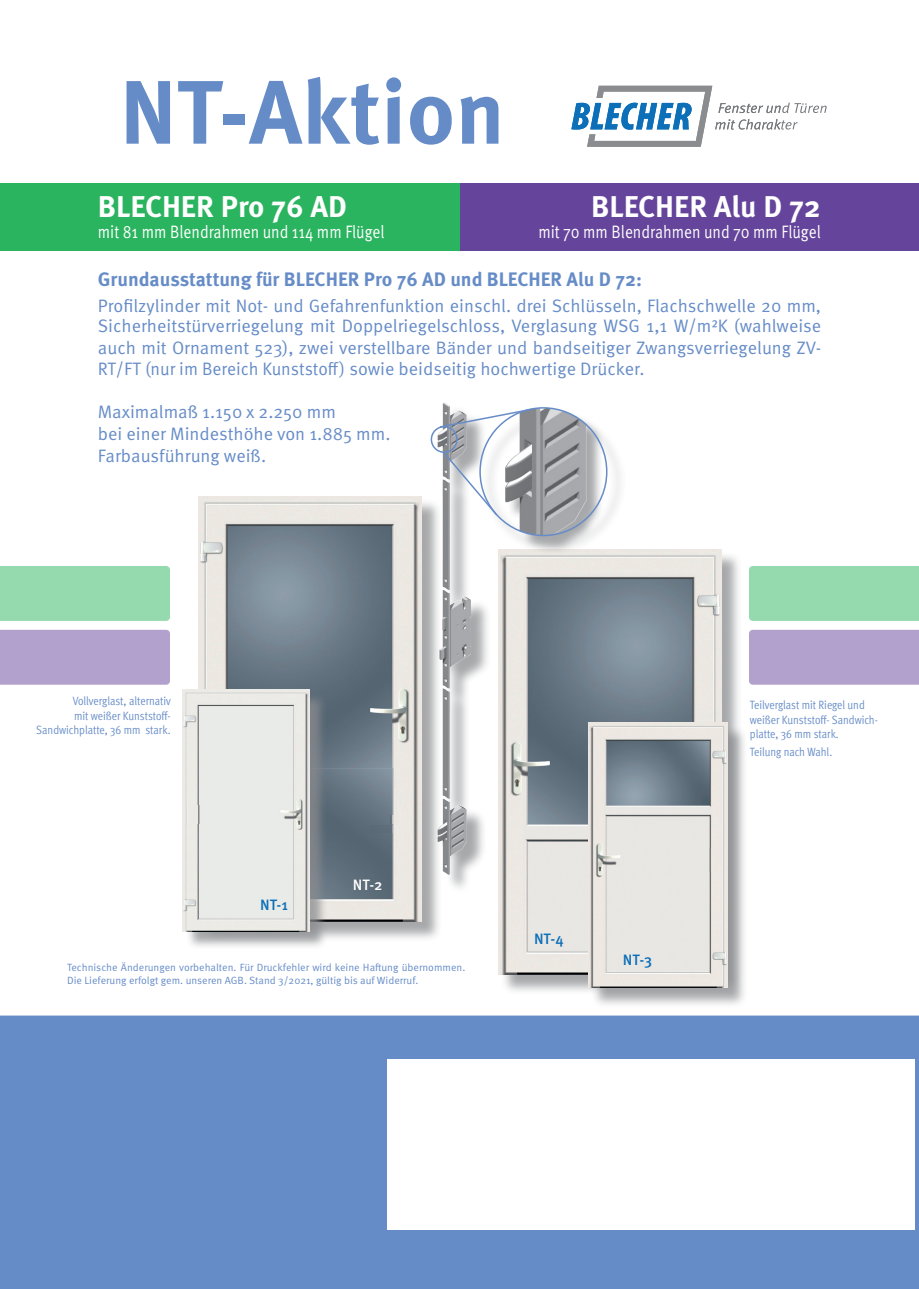
<style>
.page{position:relative;width:919px;height:1289px;background:#fff}
.page>*{position:absolute;margin:0;border:0;box-sizing:border-box;transform-origin:0 0}
.t1{font:700 90px "Meta OT";color:#668cc8}
.t2{font:700 30px "Meta OT";color:#fff}
.t3{font:700 19.5px "Meta OT";color:#668cc8}
.t4{font:18px/21.1px "Meta OT Norm";color:#668cc8;text-align:justify}
.t5{font:18px "Meta OT Norm";color:#fff;scale:.85 1}
.t6{font:500 15px "Meta OT";color:#0c6fb8}
.t7{font:500 15px "Meta OT";color:#fff}
.t8{font:12px/14.4px "Meta OT Cond Norm";letter-spacing:-.005em;color:#668cc8;text-align:right}
.t9{font:10.5px/12.6px "Meta OT Norm";color:#668cc8}
</style>
<div class="page">
<div style="left:459px;top:183px;width:459px;height:68px;background:#65449b"></div>
<div style="left:0;top:183px;width:459px;height:68px;background:#2bb45f"></div>
<div style="left:0;top:1015px;width:918px;height:273px;background:#668cc8"></div>
<div style="left:0;top:566px;width:170px;height:55px;background:#95d9af"></div>
<div style="left:749px;top:566px;width:169px;height:55px;background:#95d9af"></div>
<div style="left:0;top:629px;width:170px;height:55px;background:#b2a1cd"></div>
<div style="left:749px;top:629px;width:169px;height:55px;background:#b2a1cd"></div>
<div style="left:440px;top:405px;width:51px;height:489px;background:#8a8c8f;opacity:.75"></div>
<img style="left:435px;top:402px;width:35px;height:472px">
<div style="left:201px;top:499px;width:241px;height:442px;background:#8a8c8f;opacity:.75"></div>
<img style="left:198px;top:496px;width:223px;height:425px">
<div style="left:500px;top:551px;width:241px;height:444px;background:#8a8c8f;opacity:.75"></div>
<img style="left:498px;top:549px;width:223px;height:425px">
<div style="left:591px;top:724px;width:157px;height:284px;background:#8a8c8f;opacity:.75"></div>
<img style="left:588px;top:722px;width:139px;height:265px">
<img style="left:328px;top:769px;width:65px;height:129px">
<div style="left:185px;top:692px;width:143px;height:257px;background:#8a8c8f;opacity:.75"></div>
<img style="left:183px;top:689px;width:126px;height:242px">
<div style="left:481px;top:409px;width:144px;height:145px;background:#8a8c8f;opacity:.75"></div>
<img style="left:498px;top:408px;width:100px;height:127px">
<div style="left:430px;top:426px;width:27px;height:27px;border:2px solid #668cc8;border-radius:50%"></div>
<svg style="left:438px;top:407px;width:95px;height:22px"></svg>
<svg style="left:442px;top:451px;width:57px;height:66px"></svg>
<img style="left:369px;top:825px;width:24px;height:7px">
<svg style="left:390px;top:815px;width:3px;height:8px"></svg>
<img style="left:699px;top:848px;width:28px;height:23px">
<img style="left:183px;top:805px;width:20px;height:18px">
<svg style="left:571px;top:86px;width:255px;height:61px"></svg>
<div style="left:387px;top:1059px;width:527px;height:170px;background:#fff"></div>
<h1 class="t1" style="left:120px;top:55px;width:387px">NT-Aktion</h1>
<h2 class="t2" style="left:98px;top:187px;width:251px">BLECHER Pro 76 AD</h2>
<p class="t5" style="left:98px;top:221px;width:339px">mit 81 mm Blendrahmen und 114 mm Flügel</p>
<h2 class="t2" style="left:591px;top:187px;width:231px">BLECHER Alu D 72</h2>
<p class="t5" style="left:538px;top:221px;width:334px">mit 70 mm Blendrahmen und 70 mm Flügel</p>
<p class="t3" style="left:98px;top:266px;width:545px">Grundausstattung für BLECHER Pro 76 AD und BLECHER Alu D 72:</p>
<p class="t4" style="left:98px;top:295px;width:724px">Profilzylinder mit Not- und Gefahrenfunktion einschl. drei Schlüsseln, Flachschwelle 20 mm, Sicherheitstürverriegelung mit Doppelriegelschloss, Verglasung WSG 1,1 W/m²K (wahlweise auch mit Ornament 523), zwei verstellbare Bänder und bandseitiger Zwangsverriegelung ZV-RT/FT (nur im Bereich Kunststoff) sowie beidseitig hochwertige Drücker.</p>
<p class="t4" style="left:98px;top:401px;width:294px;line-height:21.6px;text-align:left">Maximalmaß 1.150 x 2.250 mm<br>bei einer Mindesthöhe von 1.885 mm.<br>Farbausführung weiß.</p>
<p class="t8" style="left:36px;top:693px;width:136px">Vollverglast, alternativ<br>mit weißer Kunststoff-<br>Sandwichplatte, 36 mm stark.</p>
<p class="t8" style="left:749px;top:698px;width:129px;text-align:left">Teilverglast mit Riegel und weißer Kunststoff- Sandwich&shy;platte, 36 mm stark.</p>
<p class="t8" style="left:749px;top:744px;width:84px">Teilung nach Wahl.</p>
<p class="t6" style="left:260px;top:895px;width:29px">NT-1</p>
<p class="t7" style="left:353px;top:875px;width:31px">NT-2</p>
<p class="t9" style="left:67px;top:961px;width:400px">Technische Änderungen vorbehalten. Für Druckfehler wird keine Haftung übernommen.<br>Die Lieferung erfolgt gem. unseren AGB. Stand 3/2021, gültig bis auf Widerruf.</p>
<p class="t6" style="left:534px;top:929px;width:31px">NT-4</p>
<p class="t6" style="left:623px;top:950px;width:31px">NT-3</p>
</div>
